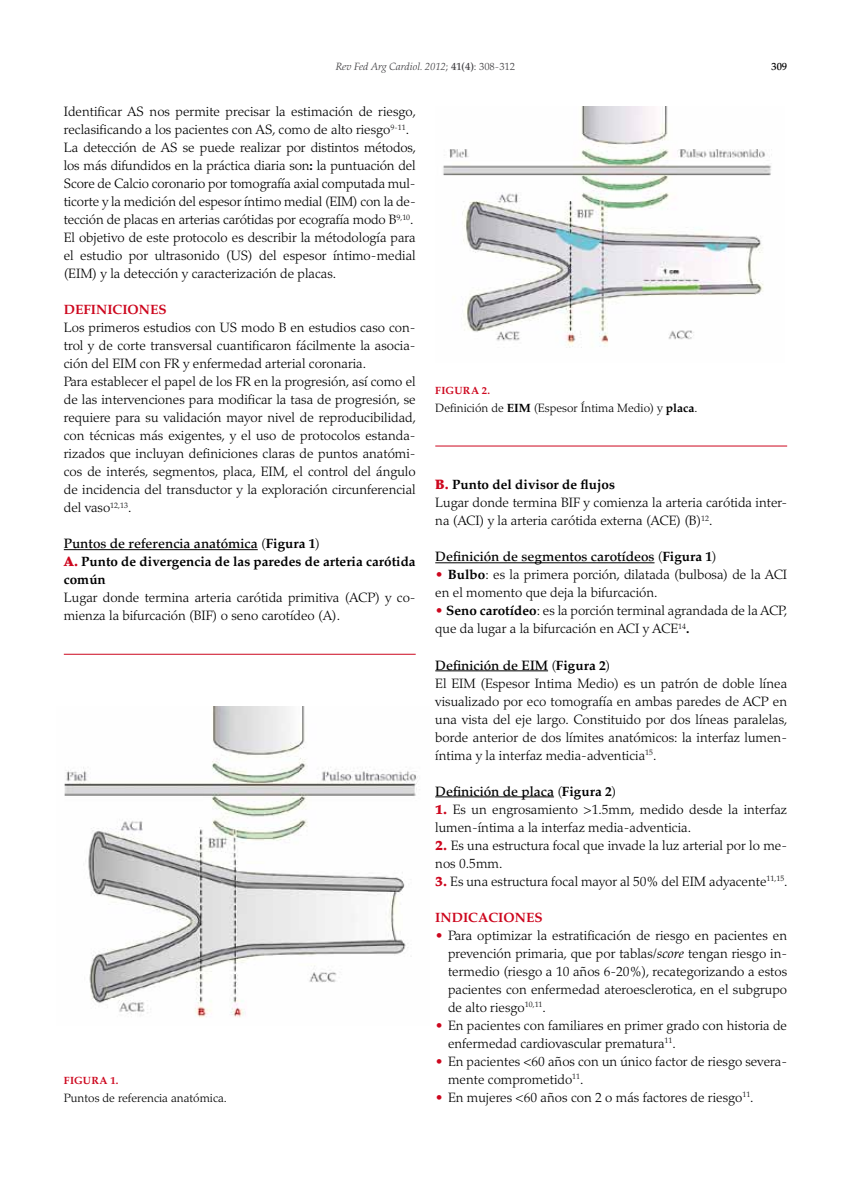
<style>
.page{position:relative;width:851px;height:1191px;background:#fff}
.page>*{position:absolute;margin:0;border:0;box-sizing:border-box;transform-origin:0 0}
.t1{font:300 13.5px/18px "Palatino";color:#000}
.t2{font:700 13.5px/18px "Palatino";color:#000}
.t3{font:500 13.5px "Palatino";color:#000}
.t4{font:700 13.5px "Palatino";color:#cd071e}
.t5{font:300 12px "Palatino";color:#000}
.t6{font:italic 300 10.5px "Palatino";color:#3e3d40}
.t7{font:700 10.5px "Palatino";letter-spacing:.04em;color:#cd071e}
.t8{font:500 10.5px "Palatino";color:#000}
.s1{font-style:normal}
.s2{font-weight:500;font-style:normal}
.s3{font-weight:700}
.s4{font-weight:500}
.s5{font-weight:300}
.s6{font-weight:900;color:#cd071e}
.s7{font-weight:700;color:#cd071e}
.s8{font-weight:400;font-style:italic}
</style>
<div class="page">
<hr style="left:64px;top:549px;width:194px;height:1px;background:#000">
<hr style="left:64px;top:654px;width:351px;height:1px;background:#cd071e">
<hr style="left:435px;top:562px;width:219px;height:1px;background:#000">
<hr style="left:435px;top:670px;width:113px;height:1px;background:#000">
<hr style="left:435px;top:796px;width:119px;height:1px;background:#000">
<img style="left:64px;top:706px;width:356px;height:312px">
<img style="left:443px;top:106px;width:329px;height:242px">
<hr style="left:435px;top:446px;width:352px;height:1px;background:#cd071e">
<p class="t6" style="left:336px;top:61px;width:181px">Rev Fed Arg Cardiol. 2012<span class="s1">;</span> <span class="s2">41(4)</span><span class="s1">: 308-312</span></p>
<p class="t8" style="left:771px;top:60px;width:17px">309</p>
<p class="t1" style="left:64px;top:103px;width:354px">Identificar AS nos permite precisar la estimación de riesgo, reclasificando a los pacientes con AS, como de alto riesgo<sup>9-11</sup>.<br>La detección de AS se puede realizar por distintos métodos, los más difundidos en la práctica diaria son<span class="s3">:</span> la puntuación del Score de Calcio coronario por tomografía axial computada mul&shy;ticorte y la medición del espesor íntimo medial (EIM) con la de&shy;tección de placas en arterias carótidas por ecografía modo B<sup>9,10</sup>.<br>El objetivo de este protocolo es describir la métodología para el estudio por ultrasonido (US) del espesor íntimo-medial (EIM) y la detección y caracterización de placas.</p>
<p class="t4" style="left:64px;top:302px;width:104px">DEFINICIONES</p>
<p class="t1" style="left:64px;top:319px;width:354px">Los primeros estudios con US modo B en estudios caso con&shy;trol y de corte transversal cuantificaron fácilmente la asocia&shy;ción del EIM con FR y enfermedad arterial coronaria.<br>Para establecer el papel de los FR en la progresión, así como el de las intervenciones para modificar la tasa de progresión, se requiere para su validación mayor nivel de reproducibilidad, con técnicas más exigentes, y el uso de protocolos estanda&shy;rizados que incluyan definiciones claras de puntos anatómi&shy;cos de interés, segmentos, placa, EIM, el control del ángulo de incidencia del transductor y la exploración circunferencial del vaso<sup>12,13</sup>.</p>
<p class="t2" style="left:64px;top:535px;width:353px"><span class="s4">Puntos de referencia anatómica</span> <span class="s5">(</span>Figura 1<span class="s5">)<br></span><span class="s6">A.</span> Punto de divergencia de las paredes de arteria carótida común</p>
<p class="t1" style="left:64px;top:589px;width:353px">Lugar donde termina arteria carótida primitiva (ACP) y co&shy;mienza la bifurcación (BIF) o seno carotídeo (A).</p>
<p class="t7" style="left:435px;top:384px;width:56px">FIGURA 2.</p>
<p class="t5" style="left:435px;top:401px;width:264px">Definición de <span class="s3">EIM</span> (Espesor íntima Medio) y <span class="s3">placa</span>.</p>
<p class="t1" style="left:435px;top:476px;width:353px"><span class="s6">B.</span> <span class="s3">Punto del divisor de flujos<br></span>Lugar donde termina BIF y comienza la arteria carótida inter&shy;na (ACI) y la arteria carótida externa (ACE) (B)<sup>12</sup>.</p>
<p class="t3" style="left:435px;top:549px;width:283px">Definición de segmentos carotídeos <span class="s5">(</span><span class="s3">Figura 1</span><span class="s5">)</span></p>
<p class="t1" style="left:435px;top:566px;width:353px"><span class="s7">•</span> <span class="s3">Bulbo</span>: es la primera porción, dilatada (bulbosa) de la ACI en el momento que deja la bifurcación.</p>
<p class="t1" style="left:435px;top:602px;width:354px"><span class="s7">•</span> <span class="s3">Seno carotídeo</span>: es la porción terminal agrandada de la ACP, que da lugar a la bifurcación en ACI y ACE<sup>14</sup><span class="s3">.</span></p>
<p class="t1" style="left:435px;top:656px;width:354px"><span class="s4">Definición de eim</span> (<span class="s3">Figura 2</span>)<br>El EIM (Espesor Intima Medio) es un patrón de doble línea visualizado por eco tomografía en ambas paredes de ACP en una vista del eje largo. Constituido por dos líneas paralelas, borde anterior de dos límites anatómicos: la interfaz lumen&shy;íntima y la interfaz media-adventicia<sup>15</sup>.</p>
<p class="t3" style="left:435px;top:783px;width:182px">Definición de placa <span class="s5">(</span><span class="s3">Figura 2</span><span class="s5">)</span></p>
<p class="t1" style="left:435px;top:800px;width:353px"><span class="s6">1.</span> Es un engrosamiento &gt;1.5mm, medido desde la interfaz lumen-íntima a la interfaz media-adventicia.</p>
<p class="t1" style="left:435px;top:836px;width:353px"><span class="s6">2.</span> Es una estructura focal que invade la luz arterial por lo me&shy;nos 0.5mm.</p>
<p class="t1" style="left:435px;top:872px;width:354px"><span class="s6">3.</span> Es una estructura focal mayor al 50% del EIM adyacente<sup>11,15</sup>.</p>
<p class="t4" style="left:435px;top:909px;width:109px">INDICACIONES</p>
<p class="t1" style="left:448px;top:926px;width:340px;text-align:justify;text-indent:-13px"><span class="s7">•</span> Para optimizar la estratificación de riesgo en pacientes en prevención primaria, que por tablas/<span class="s8">score</span> tengan riesgo in&shy;termedio (riesgo a 10 años 6-20%), recategorizando a estos pacientes con enfermedad ateroesclerotica, en el subgrupo de alto riesgo<sup>10,11</sup>.</p>
<p class="t1" style="left:448px;top:1016px;width:340px;text-indent:-13px"><span class="s7">•</span> En pacientes con familiares en primer grado con historia de enfermedad cardiovascular prematura<sup>11</sup>.</p>
<p class="t1" style="left:448px;top:1052px;width:340px;text-indent:-13px"><span class="s7">•</span> En pacientes &lt;60 años con un único factor de riesgo severa&shy;mente comprometido<sup>11</sup>.</p>
<p class="t1" style="left:435px;top:1088px;width:320px"><span class="s7">•</span> En mujeres &lt;60 años con 2 o más factores de riesgo<sup>11</sup>.</p>
<p class="t7" style="left:64px;top:1074px;width:56px">FIGURA 1.</p>
<p class="t5" style="left:64px;top:1090px;width:164px">Puntos de referencia anatómica.</p>
</div>
